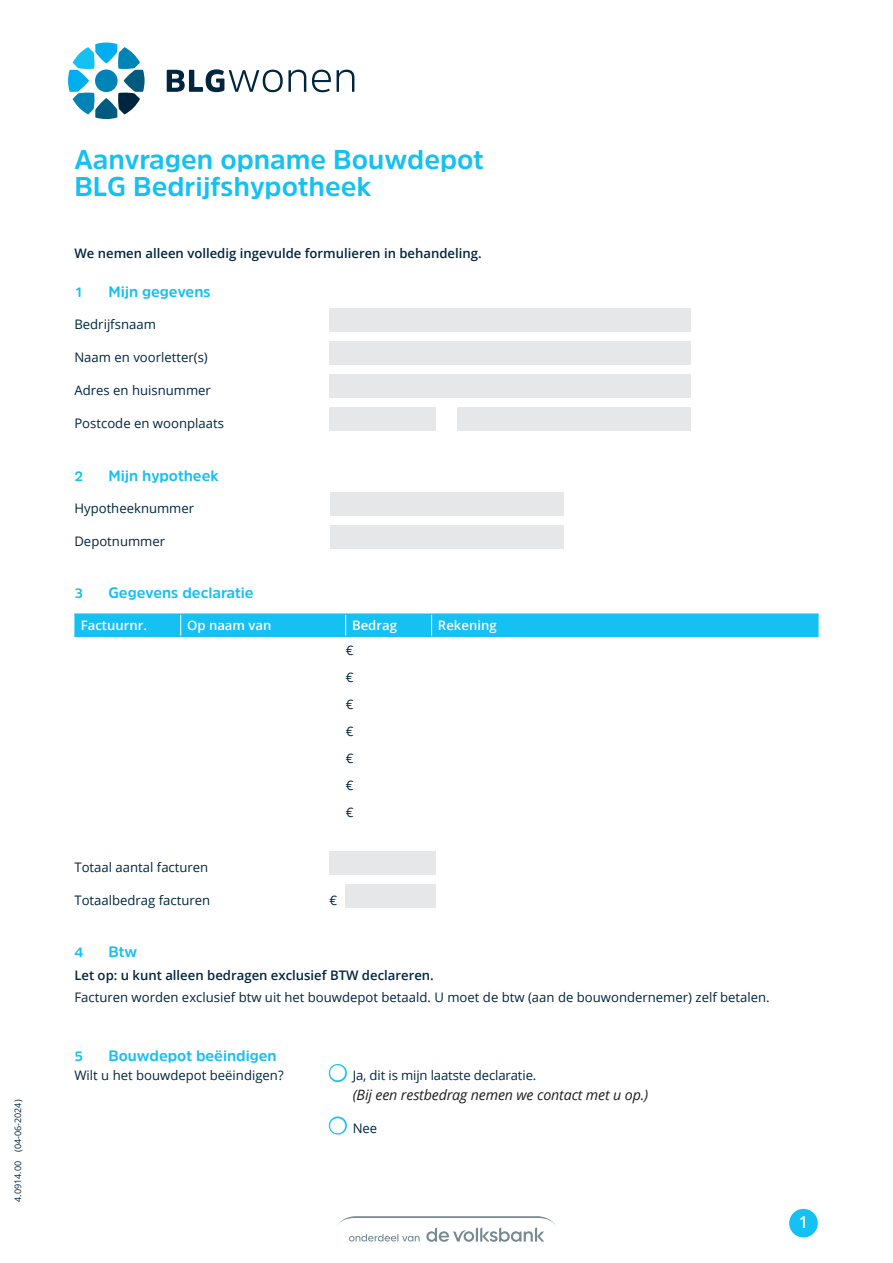
<style>
.page{position:relative;width:893px;height:1263px;background:#fff}
.page>*{position:absolute;margin:0;border:0;box-sizing:border-box;transform-origin:0 0}
.t1{font:700 27px/27px "Amsi Pro";color:#15c0f2}
.t2{font:600 16.5px "Open Sans";color:#fff}
.t3{font:700 15px "Amsi Pro";color:#15c0f2}
.t4{font:italic 14.25px "Open Sans";letter-spacing:-.01em;color:#231f20}
.t5{font:700 13.5px "Amsi Pro";color:#15c0f2}
.t6{font:13.2px/27px "Open Sans";color:#00263f;text-align:justify}
.t7{font:600 13.2px "Open Sans";color:#00263f}
.t8{font:600 13.2px "Open Sans";color:#fff}
.t9{font:9px "Open Sans";color:#00263f}
.s1{color:#15c0f2}
</style>
<div class="page">
<div style="left:330px;top:309px;width:361px;height:23px;background:#e6e7e9"></div>
<div style="left:330px;top:342px;width:361px;height:23px;background:#e6e7e9"></div>
<div style="left:330px;top:375px;width:361px;height:23px;background:#e6e7e9"></div>
<div style="left:457px;top:408px;width:234px;height:23px;background:#e6e7e9"></div>
<div style="left:330px;top:408px;width:106px;height:23px;background:#e6e7e9"></div>
<div style="left:330px;top:492px;width:233px;height:24px;background:#e6e7e9"></div>
<div style="left:330px;top:525px;width:233px;height:24px;background:#e6e7e9"></div>
<hr style="left:74px;top:613px;width:107px;height:2px;background:#15c0f2">
<hr style="left:181px;top:613px;width:165px;height:2px;background:#15c0f2">
<hr style="left:346px;top:613px;width:86px;height:2px;background:#15c0f2">
<hr style="left:432px;top:613px;width:387px;height:2px;background:#15c0f2">
<hr style="left:74px;top:635px;width:107px;height:2px;background:#15c0f2">
<hr style="left:181px;top:635px;width:165px;height:2px;background:#15c0f2">
<hr style="left:346px;top:635px;width:86px;height:2px;background:#15c0f2">
<hr style="left:432px;top:635px;width:387px;height:2px;background:#15c0f2">
<div style="left:74px;top:614px;width:745px;height:22px;background:#15c0f2"></div>
<div style="left:330px;top:851px;width:106px;height:24px;background:#e6e7e9"></div>
<div style="left:346px;top:884px;width:90px;height:24px;background:#e6e7e9"></div>
<div style="left:789px;top:1209px;width:29px;height:28px;background:#15c0f2;border-radius:50%"></div>
<svg style="left:337px;top:1216px;width:219px;height:26px"></svg>
<svg style="left:167px;top:69px;width:139px;height:23px"></svg>
<svg style="left:312px;top:70px;width:19px;height:22px"></svg>
<svg style="left:337px;top:70px;width:17px;height:22px"></svg>
<svg style="left:68px;top:43px;width:77px;height:76px"></svg>
<p class="t9" style="left:12px;top:1202px;width:104px;rotate:-90deg">4.0914.00 (04-06-2024)</p>
<h1 class="t1" style="left:74px;top:145px;width:411px">Aanvragen opname Bouwdepot<br>BLG Bedrijfshypotheek</h1>
<p class="t7" style="left:74px;top:244px;width:409px">We nemen alleen volledig ingevulde formulieren in behandeling.</p>
<p class="t5" style="left:74px;top:283px;width:10px">1</p>
<p class="t3" style="left:108px;top:281px;width:104px">Mijn gegevens</p>
<p class="t6" style="left:74px;top:310px;width:83px">Bedrijfsnaam</p>
<p class="t6" style="left:74px;top:343px;width:135px">Naam en voorletter(s)</p>
<p class="t6" style="left:74px;top:376px;width:138px">Adres en huisnummer</p>
<p class="t6" style="left:74px;top:409px;width:151px">Postcode en woonplaats</p>
<p class="t5" style="left:74px;top:467px;width:10px">2</p>
<p class="t3" style="left:108px;top:465px;width:112px">Mijn hypotheek</p>
<p class="t6" style="left:74px;top:494px;width:121px">Hypotheeknummer</p>
<p class="t6" style="left:74px;top:527px;width:92px">Depotnummer</p>
<p class="t5" style="left:74px;top:584px;width:10px">3</p>
<p class="t3" style="left:108px;top:583px;width:147px">Gegevens declaratie</p>
<p class="t8" style="left:81px;top:616px;width:68px">Factuurnr.</p>
<p class="t8" style="left:187px;top:616px;width:86px">Op naam van</p>
<p class="t8" style="left:352px;top:616px;width:46px">Bedrag</p>
<p class="t8" style="left:438px;top:616px;width:60px">Rekening</p>
<p class="t6" style="left:346px;top:636px;width:9px">€ € € € € € €</p>
<p class="t6" style="left:74px;top:853px;width:135px">Totaal aantal facturen</p>
<p class="t6" style="left:74px;top:886px;width:137px">Totaalbedrag facturen</p>
<p class="t6" style="left:330px;top:886px;width:9px">€</p>
<p class="t5" style="left:74px;top:943px;width:10px">4</p>
<p class="t3" style="left:108px;top:942px;width:30px">Btw</p>
<p class="t7" style="left:74px;top:966px;width:361px">Let op: u kunt alleen bedragen exclusief BTW declareren.</p>
<p class="t6" style="left:74px;top:984px;width:697px">Facturen worden exclusief btw uit het bouwdepot betaald. U moet de btw (aan de bouwondernemer) zelf betalen.</p>
<p class="t5" style="left:74px;top:1047px;width:10px">5</p>
<p class="t3" style="left:108px;top:1045px;width:170px">Bouwdepot beëindigen</p>
<p class="t6" style="left:74px;top:1062px;width:211px">Wilt u het bouwdepot beëindigen?</p>
<p class="t6" style="left:330px;top:1062px;width:208px"><span class="s1">●</span> Ja, dit is mijn laatste declaratie.</p>
<p class="t4" style="left:353px;top:1085px;width:297px">(Bij een restbedrag nemen we contact met u op.)</p>
<p class="t6" style="left:330px;top:1114px;width:49px"><span class="s1">●</span> Nee</p>
<p class="t2" style="left:799px;top:1211px;width:11px">1</p>
</div>
